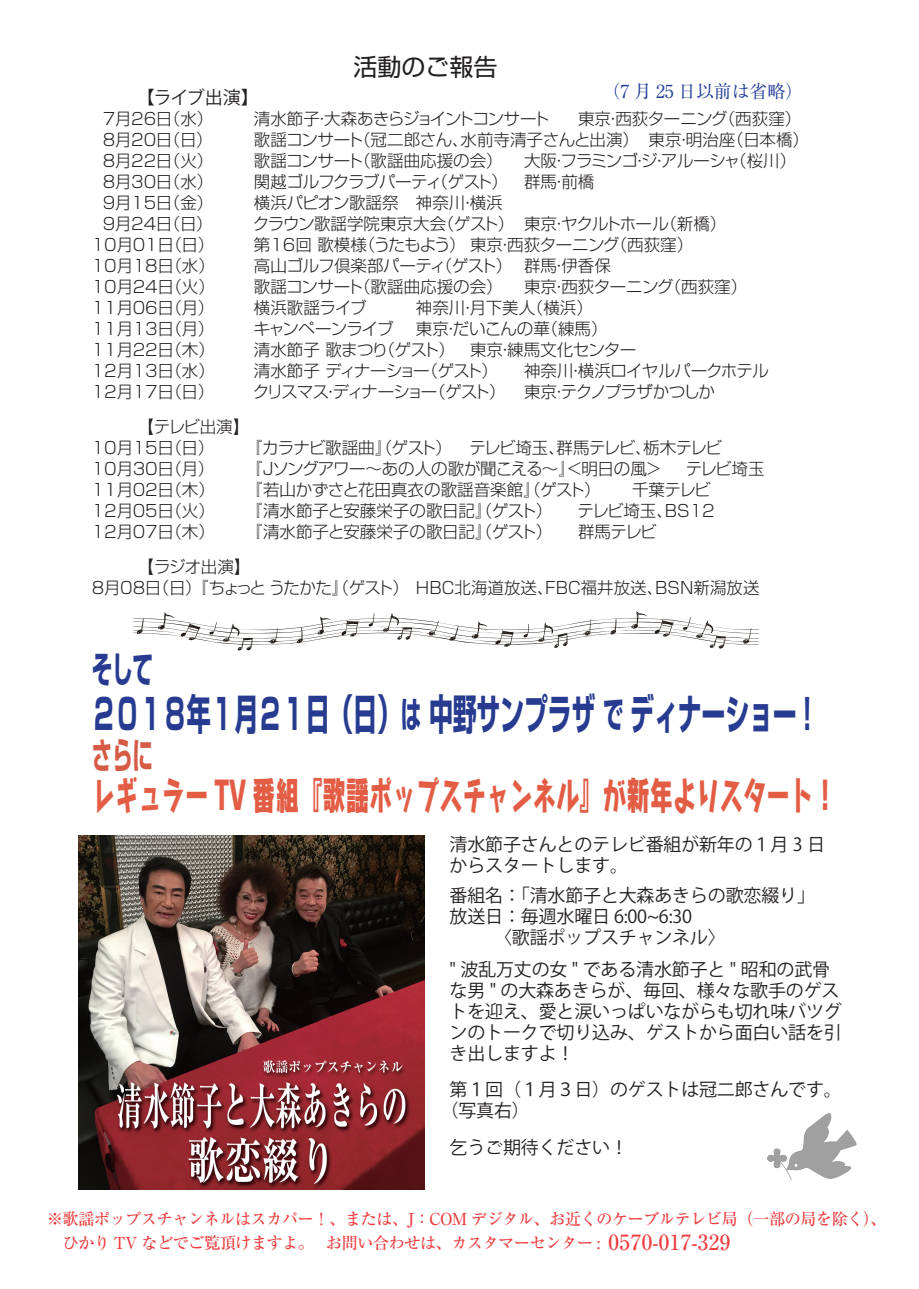
<style>
.page{position:relative;width:919px;height:1289px;background:#fff}
.page>*{position:absolute;margin:0;border:0;box-sizing:border-box;transform-origin:0 0}
.t1{font:700 42px "Shin Go Pro";letter-spacing:-.01em;color:#273b90;scale:.57 1}
.t2{font:39px "Rodin Maria Pro EB";color:#e35d45;scale:.6 1}
.t3{font:700 36px "Shin Go Pro";color:#273b90;scale:.57 1}
.t4{font:700 36px "Shin Go Pro";color:#d55b45;scale:.57 1}
.t5{font:24px "Shin Go Pro";color:#231f20}
.t6{font:18px/21px "Koz Go Pr 6 N";letter-spacing:-.01em;color:#231f20}
.t7{font:18px "Ryumin Pro";letter-spacing:-.01em;color:#223e98}
.t8{font:300 16.5px/21px "Shin Go Pro";letter-spacing:-.02em;color:#231f20}
.t9{font:300 16.5px/21px "Shin Go Pro";color:#231f20}
.t10{font:500 16.5px/23.2px "Ryumin Pro";letter-spacing:-.05em;color:#ee3b3e}
.t11{font:300 16.5px "Shin Go Pro";letter-spacing:-.065em;color:#231f20}
.t12{font:300 16.5px "Shin Go Pro";letter-spacing:-.05em;color:#231f20}
.t13{font:300 16.5px "Shin Go Pro";letter-spacing:-.115em;color:#231f20}
.t14{font:300 16.5px "Shin Go Pro";letter-spacing:-.04em;color:#231f20}
.t15{font:300 16.5px "Shin Go Pro";letter-spacing:-.06em;color:#231f20}
.s1{font-size:36px}
.s2{font-size:21px}
</style>
<div class="page">
<img style="left:78px;top:835px;width:346px;height:354px">
<svg style="left:133px;top:611px;width:626px;height:39px"></svg>
<img style="left:767px;top:1113px;width:90px;height:68px">
<h3 class="t5" style="left:353px;top:47px;width:145px">活動のご報告</h3>
<p class="t7" style="left:602px;top:77px;width:202px">（7 月 25 日以前は省略）</p>
<p class="t6" style="left:137px;top:87px;width:123px">【ライブ出演】</p>
<p class="t8" style="left:103px;top:106px;width:112px">7月26日（水）</p>
<p class="t11" style="left:254px;top:105px;width:297px">清水節子・大森あきらジョイントコンサート</p>
<p class="t8" style="left:578px;top:106px;width:225px">東京・西荻ターニング（西荻窪）</p>
<p class="t8" style="left:103px;top:127px;width:111px">8月20日（日）</p>
<p class="t9" style="left:254px;top:127px;width:556px">歌謡コンサート（冠二郎さん、水前寺清子さんと出演）　東京・明治座（日本橋）</p>
<p class="t8" style="left:103px;top:148px;width:112px">8月22日（火）</p>
<p class="t9" style="left:254px;top:148px;width:250px">歌謡コンサート（歌謡曲応援の会）</p>
<p class="t12" style="left:524px;top:147px;width:274px">大阪・フラミンゴ・ジ・アルーシャ（桜川）</p>
<p class="t8" style="left:103px;top:169px;width:112px">8月30日（水）</p>
<p class="t8" style="left:254px;top:169px;width:342px">関越ゴルフクラブパーティ（ゲスト） 群馬・前橋</p>
<p class="t8" style="left:103px;top:190px;width:112px">9月15日（金）</p>
<p class="t9" style="left:254px;top:190px;width:250px">横浜パピオン歌謡祭 神奈川・横浜</p>
<p class="t8" style="left:103px;top:211px;width:111px">9月24日（日）</p>
<p class="t8" style="left:253px;top:211px;width:475px">クラウン歌謡学院東京大会（ゲスト） 東京・ヤクルトホール（新橋）</p>
<p class="t8" style="left:92px;top:232px;width:124px">10月01日（日）</p>
<p class="t8" style="left:254px;top:232px;width:441px">第16回 歌模様（うたもよう） 東京・西荻ターニング（西荻窪）</p>
<p class="t8" style="left:92px;top:253px;width:125px">10月18日（水）</p>
<p class="t8" style="left:254px;top:253px;width:358px">高山ゴルフ倶楽部パーティ（ゲスト） 群馬・伊香保</p>
<p class="t8" style="left:92px;top:274px;width:125px">10月24日（火）</p>
<p class="t9" style="left:254px;top:274px;width:250px">歌謡コンサート（歌謡曲応援の会）</p>
<p class="t8" style="left:524px;top:274px;width:225px">東京・西荻ターニング（西荻窪）</p>
<p class="t8" style="left:92px;top:295px;width:124px">11月06日（月）</p>
<p class="t8" style="left:254px;top:295px;width:114px">横浜歌謡ライブ</p>
<p class="t9" style="left:416px;top:295px;width:178px">神奈川・月下美人（横浜）</p>
<p class="t8" style="left:92px;top:316px;width:124px">11月13日（月）</p>
<p class="t15" style="left:254px;top:315px;width:141px">キャンペーンライブ</p>
<p class="t9" style="left:416px;top:316px;width:193px">東京・だいこんの華（練馬）</p>
<p class="t8" style="left:92px;top:337px;width:125px">11月22日（木）</p>
<p class="t8" style="left:254px;top:337px;width:384px">清水節子 歌まつり（ゲスト） 東京・練馬文化センター</p>
<p class="t8" style="left:92px;top:358px;width:125px">12月13日（水）</p>
<p class="t14" style="left:254px;top:357px;width:245px">清水節子 ディナーショー（ゲスト）</p>
<p class="t8" style="left:524px;top:358px;width:246px">神奈川・横浜ロイヤルパークホテル</p>
<p class="t8" style="left:92px;top:379px;width:124px">12月17日（日）</p>
<p class="t13" style="left:253px;top:378px;width:254px">クリスマス・ディナーショー（ゲスト）</p>
<p class="t11" style="left:524px;top:378px;width:192px">東京・テクノプラザかつしか</p>
<p class="t8" style="left:92px;top:414px;width:159px;text-indent:46px">【テレビ出演】<br>10月15日（日）</p>
<p class="t8" style="left:246px;top:435px;width:477px">『カラナビ歌謡曲』（ゲスト） テレビ埼玉、群馬テレビ、栃木テレビ</p>
<p class="t8" style="left:92px;top:456px;width:124px">10月30日（月）</p>
<p class="t8" style="left:246px;top:456px;width:417px">『Jソングアワー～あの人の歌が聞こえる～』＜明日の風＞</p>
<p class="t8" style="left:685px;top:456px;width:80px">テレビ埼玉</p>
<p class="t8" style="left:92px;top:477px;width:125px">11月02日（木）</p>
<p class="t9" style="left:246px;top:477px;width:356px">『若山かずさと花田真衣の歌謡音楽館』（ゲスト）</p>
<p class="t8" style="left:632px;top:477px;width:80px">千葉テレビ</p>
<p class="t8" style="left:92px;top:498px;width:125px">12月05日（火）</p>
<p class="t9" style="left:246px;top:498px;width:308px">『清水節子と安藤栄子の歌日記』（ゲスト）</p>
<p class="t9" style="left:577px;top:498px;width:139px">テレビ埼玉、BS12</p>
<p class="t8" style="left:92px;top:519px;width:125px">12月07日（木）</p>
<p class="t9" style="left:246px;top:519px;width:308px">『清水節子と安藤栄子の歌日記』（ゲスト）</p>
<p class="t8" style="left:578px;top:519px;width:80px">群馬テレビ</p>
<p class="t9" style="left:92px;top:553px;width:669px;text-indent:46px">【ラジオ出演】<br>8月08日（日）『ちょっと うたかた』（ゲスト） HBC北海道放送、FBC福井放送、BSN新潟放送</p>
<h3 class="t3" style="left:92px;top:640px;width:109px">そして</h3>
<h1 class="t1" style="left:92px;top:681px;width:1264px">２０１８年１月２１日（日）<span class="s1">は</span> 中野サンプラザ <span class="s1">で</span> ディナーショー !</h1>
<h3 class="t4" style="left:92px;top:726px;width:109px">さらに</h3>
<h2 class="t2" style="left:92px;top:768px;width:1242px">レギュラー TV 番組『歌謡ポップスチャンネル』が新年よりスタート！</h2>
<p class="t6" style="left:449px;top:834px;width:377px">清水節子さんとのテレビ番組が新年の１月 3 日からスタートします。</p>
<p class="t6" style="left:449px;top:885px;width:367px">番組名：「清水節子と大森あきらの歌恋綴り」放送日：毎週水曜日 6:00~6:30<br>　　　〈歌謡ポップスチャンネル〉</p>
<p class="t6" style="left:449px;top:958px;width:394px">" 波乱万丈の女 " である清水節子と " 昭和の武骨な男 " の大森あきらが、毎回、様々な歌手のゲストを迎え、愛と涙いっぱいながらも切れ味バツグンのトークで切り込み、ゲストから面白い話を引き出しますよ！</p>
<p class="t6" style="left:440px;top:1078px;width:403px;text-indent:9px">第１回（１月３日）のゲストは冠二郎さんです。（写真右）</p>
<p class="t6" style="left:449px;top:1137px;width:180px">乞うご期待ください！</p>
<p class="t10" style="left:47px;top:1206px;width:841px">※歌謡ポップスチャンネルはスカパー！、または、J：COM デジタル、お近くのケーブルテレビ局（一部の局を除く）、　ひかり TV などでご覧頂けますよ。　お問い合わせは、カスタマーセンター : <span class="s2">0570-017-329</span></p>
</div>
